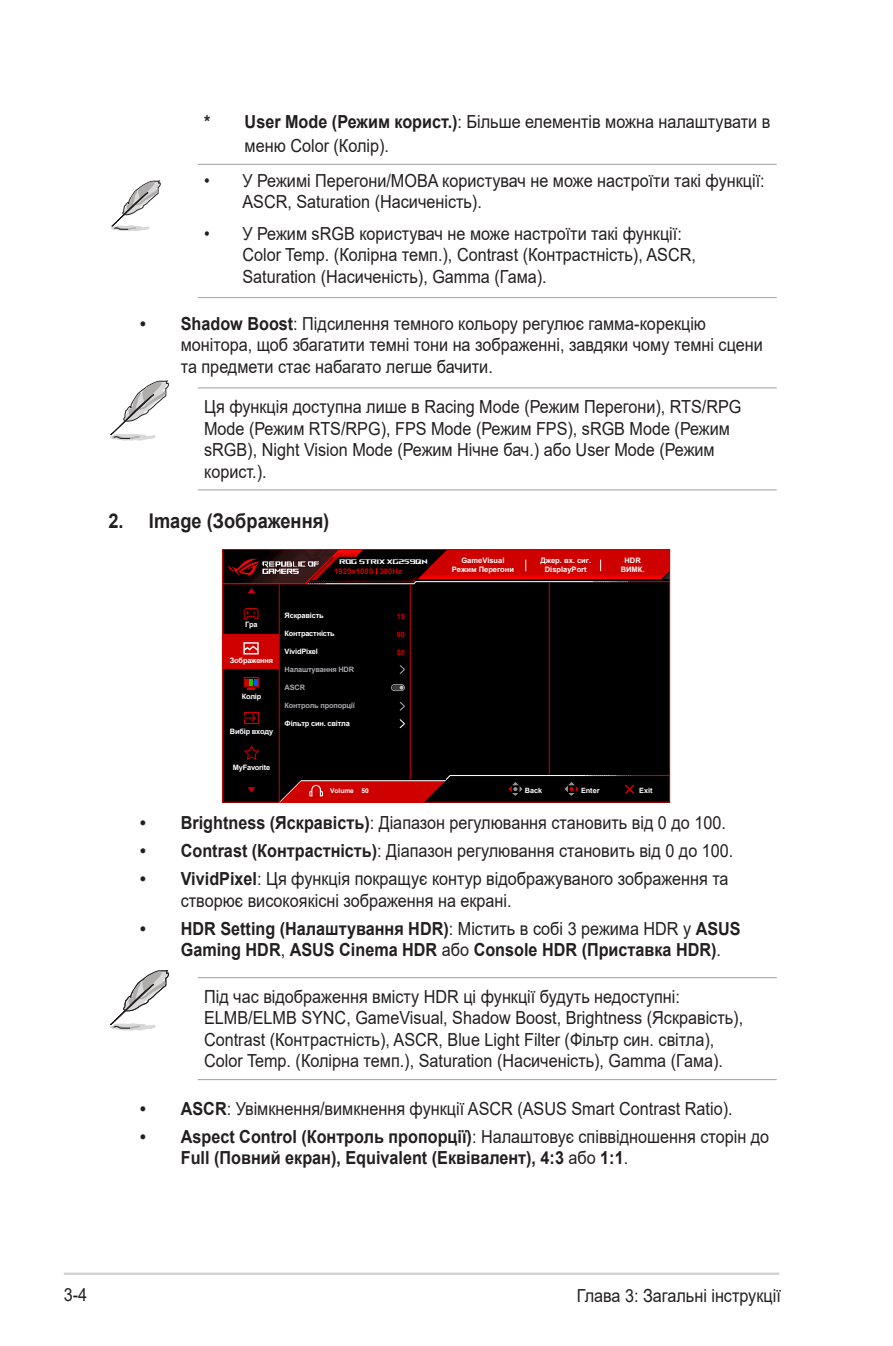
<style>
.page{position:relative;width:893px;height:1346px;background:#fff}
.page>*{position:absolute;margin:0;border:0;box-sizing:border-box;transform-origin:0 0}
.t1{font:700 20.25px "Arial";color:#231f20;scale:.9 1}
.Message{font:18px/21.6px "Arial";color:#231f20;scale:.9 1}
.t2{font:700 18px/21.6px "Arial";color:#231f20;scale:.9 1}
.t3{font:700 7.88px "Arial";color:#cf0000}
.t4{font:700 7.42px "Arial";letter-spacing:-.025em;color:#fff}
.t5{font:700 7.42px/9.2px "Arial";color:#fff;text-align:center}
.t6{font:700 7.42px "Arial";letter-spacing:-.025em;color:#a8a9ad}
.t7{font:700 7.42px "Arial";color:#cf0000}
.t8{font:700 7.2px "Arial";color:#fff}
.t9{font:6.52px "ROG Fonts";color:#fff}
.t10{font:700 6.52px "Arial";color:#fff}
.s1{font-weight:700}
.s2{font-weight:400}
</style>
<div class="page">
<hr style="left:64px;top:1272px;width:715px;height:3px;background:#d1d2d4">
<hr style="left:198px;top:164px;width:579px;height:1px;background:#a8a9ad">
<hr style="left:198px;top:297px;width:579px;height:1px;background:#a8a9ad">
<hr style="left:198px;top:387px;width:579px;height:1px;background:#a8a9ad">
<hr style="left:198px;top:489px;width:579px;height:1px;background:#a8a9ad">
<hr style="left:198px;top:977px;width:579px;height:1px;background:#a8a9ad">
<hr style="left:198px;top:1079px;width:579px;height:1px;background:#a8a9ad">
<svg style="left:109px;top:380px;width:60px;height:61px"></svg>
<img style="left:224px;top:551px;width:444px;height:249px">
<div style="left:223px;top:633px;width:56px;height:35px;background:#cf0000"></div>
<hr style="left:279px;top:584px;width:1px;height:218px;background:#cf0000">
<hr style="left:410px;top:585px;width:1px;height:194px;background:#cf0000">
<hr style="left:549px;top:582px;width:1px;height:192px;background:#cf0000">
<svg style="left:508px;top:782px;width:14px;height:14px"></svg>
<svg style="left:564px;top:782px;width:15px;height:14px"></svg>
<svg style="left:625px;top:784px;width:9px;height:10px"></svg>
<div style="left:222px;top:549px;width:448px;height:253px;border:1px solid #cf0000"></div>
<svg style="left:309px;top:785px;width:14px;height:11px"></svg>
<svg style="left:248px;top:588px;width:7px;height:5px"></svg>
<svg style="left:248px;top:787px;width:7px;height:5px"></svg>
<svg style="left:400px;top:665px;width:5px;height:9px"></svg>
<svg style="left:400px;top:702px;width:5px;height:8px"></svg>
<svg style="left:400px;top:719px;width:5px;height:9px"></svg>
<svg style="left:244px;top:677px;width:15px;height:12px"></svg>
<svg style="left:243px;top:642px;width:16px;height:12px"></svg>
<svg style="left:244px;top:712px;width:15px;height:12px"></svg>
<svg style="left:244px;top:608px;width:14px;height:11px"></svg>
<svg style="left:244px;top:745px;width:16px;height:15px"></svg>
<svg style="left:391px;top:684px;width:14px;height:7px"></svg>
<svg style="left:109px;top:970px;width:60px;height:61px"></svg>
<svg style="left:111px;top:180px;width:50px;height:51px"></svg>
<p class="Message" style="left:245px;top:109px;width:586px;line-height:24.3px;text-indent:-40px"><span class="s1">* User Mode (Режим корист.)</span>: Більше елементів можна налаштувати в меню Color (Колір).</p>
<p class="Message" style="left:242px;top:170px;width:582px;text-indent:-38px">• У Режимі Перегони/MOBA користувач не може настроїти такі функції:<br>ASCR, Saturation (Насиченість).</p>
<p class="Message" style="left:242px;top:222px;width:505px;text-indent:-38px">• У Режим sRGB користувач не може настроїти такі функції:<br>Color Temp. (Колірна темп.), Contrast (Контрастність), ASCR,<br>Saturation (Насиченість), Gamma (Гама).</p>
<p class="Message" style="left:181px;top:312px;width:648px;text-indent:-40px"><span class="s1">• Shadow Boost</span>: Підсилення темного кольору регулює гамма-корекцію монітора, щоб збагатити темні тони на зображенні, завдяки чому темні сцени та предмети стає набагато легше бачити.</p>
<p class="Message" style="left:204px;top:396px;width:599px">Ця функція доступна лише в Racing Mode (Режим Перегони), RTS/RPG Mode (Режим RTS/RPG), FPS Mode (Режим FPS), sRGB Mode (Режим sRGB), Night Vision Mode (Режим Нічне бач.) або User Mode (Режим корист.).</p>
<p class="t1" style="left:108px;top:506px;width:247px">2. Image (Зображення)</p>
<p class="t9" style="left:339px;top:558px;width:90px">ROG STRIX XG259QN</p>
<p class="t3" style="left:334px;top:566px;width:69px">1920x1080 380Hz</p>
<p class="t5" style="left:452px;top:556px;width:64px">GameVisual<br>Режим Перегони</p>
<p class="t4" style="left:624px;top:555px;width:18px">HDR</p>
<p class="t5" style="left:540px;top:556px;width:52px">Джер. вх. сиг.</p>
<p class="t4" style="left:621px;top:564px;width:25px">ВИМК.</p>
<p class="t5" style="left:545px;top:565px;width:43px">DisplayPort</p>
<p class="t4" style="left:245px;top:619px;width:14px">Гра</p>
<p class="t4" style="left:230px;top:655px;width:45px">Зображення</p>
<p class="t4" style="left:242px;top:691px;width:21px">Колір</p>
<p class="t4" style="left:230px;top:726px;width:45px">Вибір входу</p>
<p class="t4" style="left:233px;top:762px;width:39px">MyFavorite</p>
<p class="t4" style="left:285px;top:610px;width:41px">Яскравість</p>
<p class="t4" style="left:285px;top:628px;width:52px">Контрастність</p>
<p class="t4" style="left:285px;top:646px;width:35px">VividPixel</p>
<p class="t6" style="left:285px;top:664px;width:71px">Налаштування HDR</p>
<p class="t6" style="left:285px;top:682px;width:22px">ASCR</p>
<p class="t6" style="left:285px;top:700px;width:72px">Контроль пропорції</p>
<p class="t4" style="left:285px;top:718px;width:67px">Фільтр син. світла</p>
<p class="t7" style="left:397px;top:611px;width:10px">15</p>
<p class="t7" style="left:397px;top:629px;width:10px">80</p>
<p class="t7" style="left:397px;top:647px;width:10px">50</p>
<p class="t10" style="left:330px;top:786px;width:40px">Volume 50</p>
<p class="t8" style="left:525px;top:786px;width:19px">Back</p>
<p class="t8" style="left:581px;top:786px;width:20px">Enter</p>
<p class="t8" style="left:639px;top:786px;width:15px">Exit</p>
<p class="Message" style="left:140px;top:812px;width:652px"><span class="s1">• Brightness (Яскравість)</span>: Діапазон регулювання становить від 0 до 100.</p>
<p class="Message" style="left:140px;top:840px;width:661px"><span class="s1">• Contrast (Контрастність)</span>: Діапазон регулювання становить від 0 до 100.</p>
<p class="Message" style="left:181px;top:868px;width:610px;text-indent:-40px"><span class="s1">• VividPixel</span>: Ця функція покращує контур відображуваного зображення та створює високоякісні зображення на екрані.</p>
<p class="t2" style="left:181px;top:918px;width:624px;text-indent:-40px">• HDR Setting (Налаштування HDR)<span class="s2">: Містить в собі 3 режима HDR у</span> ASUS<br>Gaming HDR<span class="s2">,</span> ASUS Cinema HDR <span class="s2">або</span> Console HDR (Приставка HDR)<span class="s2">.</span></p>
<p class="Message" style="left:204px;top:985px;width:600px">Під час відображення вмісту HDR ці функції будуть недоступні:<br>ELMB/ELMB SYNC, GameVisual, Shadow Boost, Brightness (Яскравість), Contrast (Контрастність), ASCR, Blue Light Filter (Фільтр син. світла), Color Temp. (Колірна темп.), Saturation (Насиченість), Gamma (Гама).</p>
<p class="Message" style="left:140px;top:1097px;width:660px"><span class="s1">• ASCR</span>: Увімкнення/вимкнення функції ASCR (ASUS Smart Contrast Ratio).</p>
<p class="t2" style="left:181px;top:1125px;width:655px;text-indent:-40px">• Aspect Control (Контроль пропорції)<span class="s2">: Налаштовує співвідношення сторін до<br></span>Full (Повний екран), Equivalent (Еквівалент), 4:3 <span class="s2">або</span> 1:1<span class="s2">.</span></p>
<p class="Message" style="left:64px;top:1283px;width:28px">3-4</p>
<p class="Message" style="left:577px;top:1284px;width:228px">Глава 3: Загальні інструкції</p>
</div>
